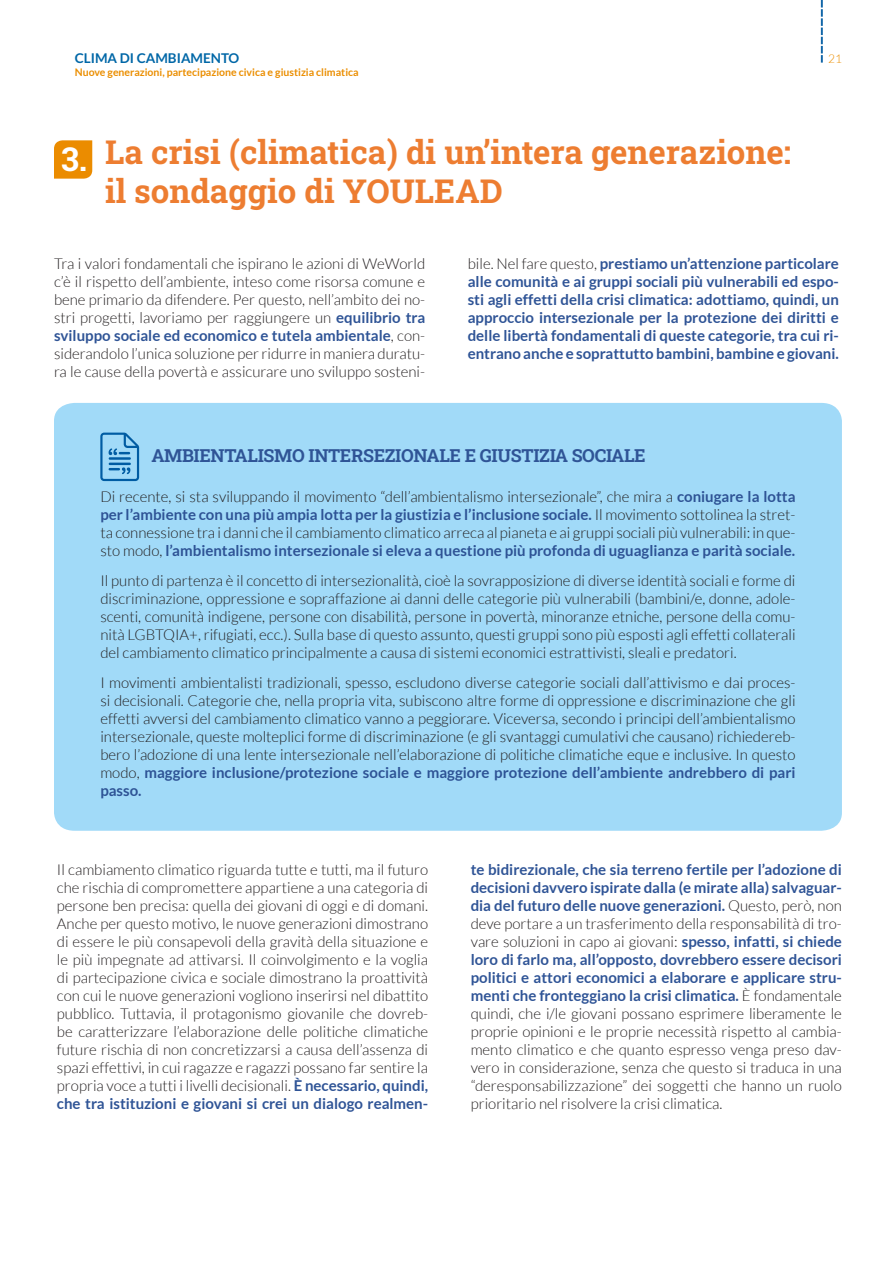
<style>
.page{position:relative;width:893px;height:1263px;background:#fff}
.page>*{position:absolute;margin:0;border:0;box-sizing:border-box;transform-origin:0 0}
.TITOTLO_PARAGRAFO_1{font:700 33px/39.6px "Roboto Slab";color:#ed7d31}
.TITOTLO_PARAGRAFO_1-2{font:700 33px "Roboto Slab";color:#fff}
.TITOLO_NOTE{font:700 18px "Roboto Slab";letter-spacing:-.02em;color:#2f5496}
.TESTO_BASE{font:300 15px/18px "Lato";color:#231f20;text-align:justify}
.TESTO_BASE-2{font:300 15px/18px "Lato";color:#211d1e;text-align:justify}
.TESTO_BASE-3{font:700 15px/18px "Lato";color:#2f5496;text-align:justify}
.t1{font:700 13.5px "Lato";color:#0067a7}
.t2{font:300 12px "Lato";color:#eb8e00}
.t3{font:700 10.5px "Lato";color:#eb8e00}
.s1{font-weight:700;color:#2f5496}
.s2{font-weight:300;color:#231f20}
.s3{font-weight:700;color:#2e5395}
</style>
<div class="page">
<svg style="left:821px;top:1px;width:2px;height:61px"></svg>
<svg style="left:54px;top:140px;width:38px;height:39px"></svg>
<div style="left:54px;top:403px;width:788px;height:428px;background:#a1daf8"></div>
<svg style="left:100px;top:433px;width:39px;height:48px;background:#6db1dc"></svg>
<p class="t1" style="left:75px;top:51px;width:166px">CLIMA DI CAMBIAMENTO</p>
<p class="t2" style="left:828px;top:52px;width:15px">21</p>
<p class="t3" style="left:75px;top:66px;width:285px">Nuove generazioni, partecipazione civica e giustizia climatica</p>
<p class="TITOTLO_PARAGRAFO_1-2" style="left:61px;top:136px;width:28px">3.</p>
<p class="TITOTLO_PARAGRAFO_1" style="left:105px;top:131px;width:688px">La crisi (climatica) di un’intera generazione: il sondaggio di YOULEAD</p>
<p class="TESTO_BASE" style="left:54px;top:255px;width:373px">Tra i valori fondamentali che ispirano le azioni di WeWorld c’è il rispetto dell’ambiente, inteso come risorsa comune e bene primario da difendere. Per questo, nell’ambito dei no&shy;stri progetti, lavoriamo per raggiungere un <span class="s1">equilibrio tra sviluppo sociale ed economico e tutela ambientale</span>, con&shy;siderandolo l’unica soluzione per ridurre in maniera duratu&shy;ra le cause della povertà e assicurare uno sviluppo sosteni-</p>
<p class="TESTO_BASE-3" style="left:468px;top:255px;width:373px"><span class="s2">bile. Nel fare questo,</span> prestiamo un’attenzione particolare alle comunità e ai gruppi sociali più vulnerabili ed espo&shy;sti agli effetti della crisi climatica: adottiamo, quindi, un approccio intersezionale per la protezione dei diritti e delle libertà fondamentali di queste categorie, tra cui ri&shy;entrano anche e soprattutto bambini, bambine e giovani.</p>
<p class="TITOLO_NOTE" style="left:151px;top:443px;width:496px">AMBIENTALISMO INTERSEZIONALE E GIUSTIZIA SOCIALE</p>
<p class="TESTO_BASE-2" style="left:100px;top:488px;width:697px">Di recente, si sta sviluppando il movimento “dell’ambientalismo intersezionale”, che mira a <span class="s3">coniugare la lotta per l’ambiente con una più ampia lotta per la giustizia e l’inclusione sociale.</span> Il movimento sottolinea la stret&shy;ta connessione tra i danni che il cambiamento climatico arreca al pianeta e ai gruppi sociali più vulnerabili: in que&shy;sto modo, <span class="s3">l’ambientalismo intersezionale si eleva a questione più profonda di uguaglianza e parità sociale.</span></p>
<p class="TESTO_BASE" style="left:100px;top:572px;width:697px">Il punto di partenza è il concetto di intersezionalità, cioè la sovrapposizione di diverse identità sociali e forme di discriminazione, oppressione e sopraffazione ai danni delle categorie più vulnerabili (bambini/e, donne, adole&shy;scenti, comunità indigene, persone con disabilità, persone in povertà, minoranze etniche, persone della comu&shy;nità LGBTQIA+, rifugiati, ecc.). Sulla base di questo assunto, questi gruppi sono più esposti agli effetti collaterali del cambiamento climatico principalmente a causa di sistemi economici estrattivisti, sleali e predatori.</p>
<p class="TESTO_BASE-2" style="left:100px;top:674px;width:697px">I movimenti ambientalisti tradizionali, spesso, escludono diverse categorie sociali dall’attivismo e dai proces&shy;si decisionali. Categorie che, nella propria vita, subiscono altre forme di oppressione e discriminazione che gli effetti avversi del cambiamento climatico vanno a peggiorare. Viceversa, secondo i principi dell’ambientalismo intersezionale, queste molteplici forme di discriminazione (e gli svantaggi cumulativi che causano) richiedereb&shy;bero l’adozione di una lente intersezionale nell’elaborazione di politiche climatiche eque e inclusive. In questo modo, <span class="s3">maggiore inclusione/protezione sociale e maggiore protezione dell’ambiente andrebbero di pari passo.</span></p>
<p class="TESTO_BASE" style="left:57px;top:861px;width:373px">Il cambiamento climatico riguarda tutte e tutti, ma il futuro che rischia di compromettere appartiene a una categoria di persone ben precisa: quella dei giovani di oggi e di domani.<br>Anche per questo motivo, le nuove generazioni dimostrano di essere le più consapevoli della gravità della situazione e le più impegnate ad attivarsi. Il coinvolgimento e la voglia di partecipazione civica e sociale dimostrano la proattività con cui le nuove generazioni vogliono inserirsi nel dibattito pubblico. Tuttavia, il protagonismo giovanile che dovreb&shy;be caratterizzare l’elaborazione delle politiche climatiche future rischia di non concretizzarsi a causa dell’assenza di spazi effettivi, in cui ragazze e ragazzi possano far sentire la propria voce a tutti i livelli decisionali. <span class="s1">È necessario, quindi, che tra istituzioni e giovani si crei un dialogo realmen-</span></p>
<p class="TESTO_BASE" style="left:471px;top:861px;width:373px"><span class="s1">te bidirezionale, che sia terreno fertile per l’adozione di decisioni davvero ispirate dalla (e mirate alla) salvaguar&shy;dia del futuro delle nuove generazioni.</span> Questo, però, non deve portare a un trasferimento della responsabilità di tro&shy;vare soluzioni in capo ai giovani: <span class="s1">spesso, infatti, si chiede loro di farlo ma, all’opposto, dovrebbero essere decisori politici e attori economici a elaborare e applicare stru&shy;menti che fronteggiano la crisi climatica.</span> È fondamentale quindi, che i/le giovani possano esprimere liberamente le proprie opinioni e le proprie necessità rispetto al cambia&shy;mento climatico e che quanto espresso venga preso dav&shy;vero in considerazione, senza che questo si traduca in una “deresponsabilizzazione” dei soggetti che hanno un ruolo prioritario nel risolvere la crisi climatica.</p>
</div>
